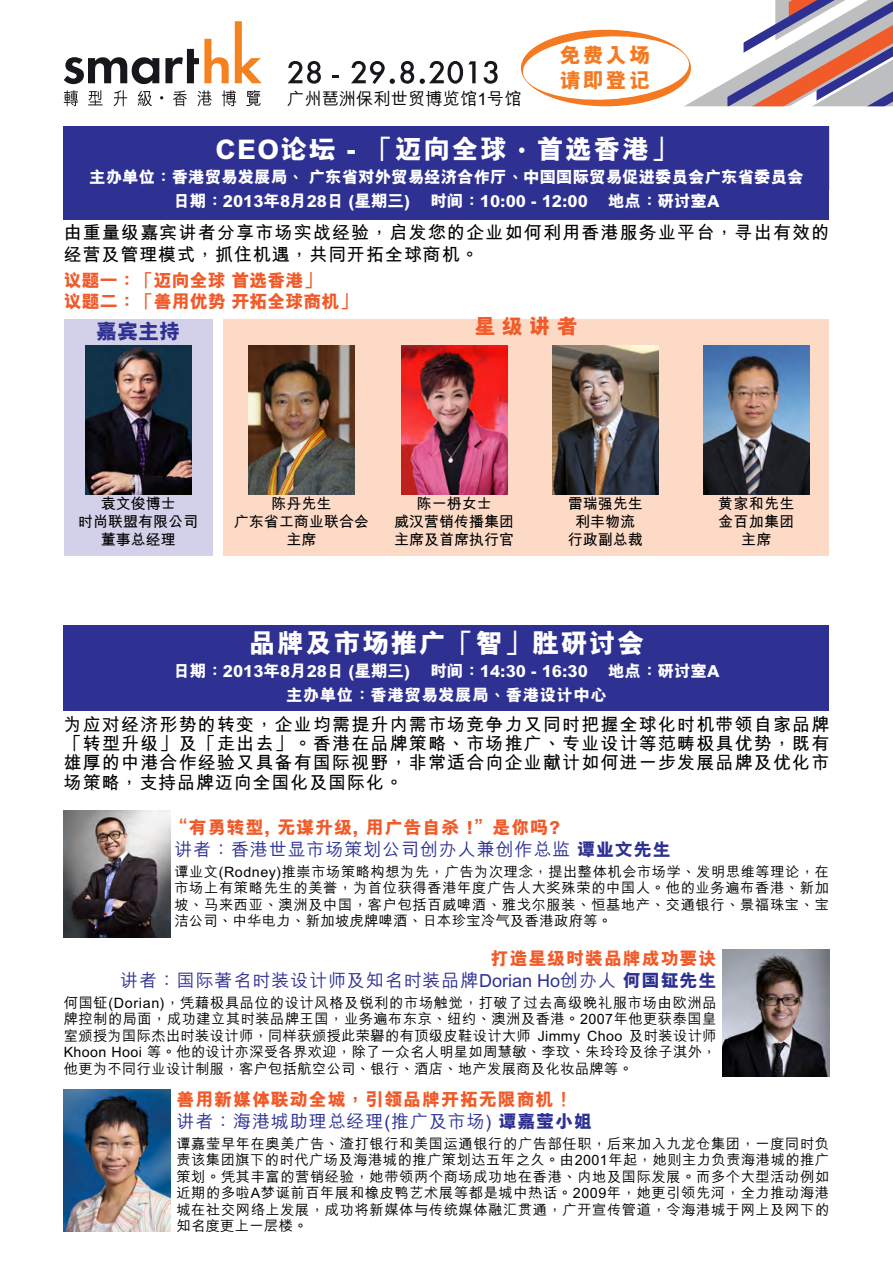
<style>
.page{position:relative;width:893px;height:1263px;background:#fff}
.page>*{position:absolute;margin:0;border:0;box-sizing:border-box;transform-origin:0 0}
.t1{font:800 27px "M Hei HKS";letter-spacing:.05em;color:#fff}
.t2{font:800 21px/25.2px "M Hei HKS";letter-spacing:.1em;color:#f47920}
.t3{font:800 21px "M Hei HKS";color:#2e3092}
.t4{font:800 21px "M Hei HKS";color:#f15a29}
.t5{font:700 18px/19.5px "M Hei HKS";letter-spacing:.065em;color:#000}
.t6{font:800 18px/21.6px "M Hei HKS";letter-spacing:.05em;color:#f15a29}
.t7{font:500 18px/21.6px "M Hei HKS";letter-spacing:.05em;color:#2e3092;text-align:right}
.t8{font:800 18px/21.6px "M Hei HKS";color:#f15a29}
.t9{font:500 17.1px "M Hei HKS";letter-spacing:.01em;color:#000}
.t10{font:800 16.5px/24px "M Hei HKS";color:#fff;text-align:center}
.t11{font:700 15px/18px "M Hei HKS";color:#000;text-align:center}
.t12{font:700 15px/18px "M Hei HKS";letter-spacing:.025em;color:#000;text-align:center}
.t13{font:500 14.25px/16.5px "M Hei HKS";letter-spacing:.025em;color:#000;text-align:justify}
.s1{font-family:"Ming Li U";font-weight:400}
.s2{font-family:"M Hei HK"}
.s3{font-weight:500;color:#2e3092}
.s4{color:#2e3092}
.s5{font-weight:800;color:#f15a29}
.s6{font-weight:800}
</style>
<div class="page">
<svg style="left:64px;top:57px;width:95px;height:27px"></svg>
<svg style="left:165px;top:39px;width:64px;height:44px"></svg>
<svg style="left:235px;top:21px;width:27px;height:62px"></svg>
<svg style="left:114px;top:90px;width:13px;height:16px"></svg>
<svg style="left:138px;top:91px;width:14px;height:15px"></svg>
<svg style="left:64px;top:90px;width:14px;height:16px"></svg>
<svg style="left:88px;top:90px;width:15px;height:15px"></svg>
<svg style="left:173px;top:90px;width:14px;height:16px"></svg>
<svg style="left:197px;top:90px;width:15px;height:16px"></svg>
<svg style="left:222px;top:90px;width:14px;height:16px"></svg>
<svg style="left:246px;top:90px;width:15px;height:16px"></svg>
<svg style="left:288px;top:61px;width:33px;height:23px"></svg>
<svg style="left:332px;top:75px;width:6px;height:3px"></svg>
<svg style="left:351px;top:61px;width:63px;height:23px"></svg>
<svg style="left:420px;top:61px;width:56px;height:23px"></svg>
<svg style="left:484px;top:61px;width:14px;height:23px"></svg>
<svg style="left:521px;top:0;width:372px;height:106px"></svg>
<div style="left:64px;top:126px;width:765px;height:94px;background:#2e3092"></div>
<div style="left:64px;top:319px;width:149px;height:236px;background:#d3d1e9"></div>
<div style="left:223px;top:319px;width:606px;height:236px;background:#fddac6"></div>
<img style="left:401px;top:346px;width:106px;height:148px">
<img style="left:703px;top:346px;width:106px;height:148px">
<img style="left:85px;top:346px;width:106px;height:148px">
<img style="left:552px;top:346px;width:106px;height:148px">
<img style="left:248px;top:346px;width:107px;height:148px">
<div style="left:64px;top:625px;width:765px;height:85px;background:#2e3092"></div>
<img style="left:64px;top:810px;width:106px;height:128px">
<img style="left:723px;top:949px;width:106px;height:128px">
<img style="left:64px;top:1090px;width:106px;height:141px">
<p class="t9" style="left:287px;top:86px;width:236px">廣州琶洲保利世貿博覽館1號館</p>
<h2 class="t2" style="left:560px;top:43px;width:92px">免費入場請即登記</h2>
<h1 class="t1" style="left:216px;top:131px;width:463px">CEO論壇 - 「邁向全球<span class="s1">‧</span>首選香港」</h1>
<p class="t10" style="left:89px;top:165px;width:716px">主辦單位：香港貿易發展局、 廣東省對外貿易經濟合作廳、中國國際貿易促進委員會廣東省委員會日期：2013年8月28日 (星期三) 時間：10:00 - 12:00 地點：研討室A</p>
<p class="t5" style="left:64px;top:221px;width:767px;line-height:21.6px">由重量級嘉賓講者分享市場實戰經驗，啟發您的企業如何利用香港服務業平台，尋出有效的經營及管理模式，抓住機遇，共同開拓全球商機。</p>
<p class="t8" style="left:64px;top:269px;width:295px">議題一：「邁向全球 首選香港」<br>議題二：「善用優勢 開拓全球商機」</p>
<h2 class="t3" style="left:96px;top:318px;width:85px">嘉賓主持</h2>
<h2 class="t4" style="left:474px;top:312px;width:105px">星 級 講 者</h2>
<p class="t11" style="left:78px;top:493px;width:122px">袁文俊博士<br>時尚聯盟有限公司董事總經理</p>
<p class="t11" style="left:234px;top:493px;width:136px">陳丹先生<br>廣東省工商業聯合會主席</p>
<p class="t11" style="left:394px;top:493px;width:121px">陳一<span class="s2">枬</span>女士<br>威漢營銷傳播集團主席及首席執行官</p>
<p class="t12" style="left:718px;top:493px;width:78px">黃家和先生金百加集團主席</p>
<p class="t11" style="left:568px;top:493px;width:76px">雷瑞強先生利豐物流行政副總裁</p>
<h1 class="t1" style="left:249px;top:625px;width:397px">品牌及市場推廣「智」勝研討會</h1>
<p class="t10" style="left:173px;top:659px;width:548px">日期：2013年8月28日 (星期三) 時間：14:30 - 16:30 地點：研討室A主辦單位：香港貿易發展局、香港設計中心</p>
<p class="t5" style="left:64px;top:713px;width:767px;text-align:justify">為應對經濟形勢的轉變，企業均需提升內需市場競爭力又同時把握全球化時機帶領自家品牌「轉型升級」及「走出去」。香港在品牌策略、市場推廣、專業設計等範疇極具優勢，既有雄厚的中港合作經驗又具備有國際視野，非常適合向企業獻計如何進一步發展品牌及優化市場策略，支持品牌邁向全國化及國際化。</p>
<p class="t6" style="left:170px;top:817px;width:502px">“有勇轉型, 無謀升級, 用廣告自殺 !”是你嗎?<br><span class="s3">講者：香港世顯市場策劃公司創辦人兼創作總監</span> <span class="s4">譚業文先生</span></p>
<p class="t13" style="left:174px;top:862px;width:656px">譚業文(Rodney)推崇市場策略構想為先，廣告為次理念，提出整體機會市場學、發明思維等理論，在市場上有策略先生的美譽，為首位獲得香港年度廣告人大獎殊榮的中國人。他的業務遍佈香港、新加坡、馬來西亞、澳洲及中國，客戶包括百威啤酒、雅戈爾服裝、恒基地產、交通銀行、景福珠寶、寶潔公司、中華電力、新加坡虎牌啤酒、日本珍寶冷氣及香港政府等。</p>
<p class="t7" style="left:120px;top:947px;width:598px"><span class="s5">打造星級時裝品牌成功要訣<br></span>講者：國際著名時裝設計師及知名時裝品牌Dorian Ho創辦人 <span class="s6">何國鉦先生</span></p>
<p class="t13" style="left:64px;top:993px;width:654px">何國鉦(Dorian)，憑藉極具品位的設計風格及銳利的市場觸覺，打破了過去高級晚禮服市場由歐洲品牌控制的局面，成功建立其時裝品牌王國，業務遍佈東京、紐約、澳洲及香港。2007年他更獲泰國皇室頒授為國際傑出時裝設計師，同樣獲頒授此榮礜的有頂級皮鞋設計大師 Jimmy Choo 及時裝設計師Khoon Hooi 等。他的設計亦深受各界歡迎，除了一眾名人明星如周慧敏、李玟、朱玲玲及徐子淇外，他更為不同行業設計制服，客戶包括航空公司、銀行、酒店、地產發展商及化妝品牌等。</p>
<p class="t6" style="left:176px;top:1089px;width:417px">善用新媒體聯動全城，引領品牌開拓無限商機！<span class="s3">講者：海港城助理總經理(推廣及市場)</span> <span class="s4">譚嘉瑩小姐</span></p>
<p class="t13" style="left:176px;top:1134px;width:654px">譚嘉瑩早年在奧美廣告、渣打銀行和美國運通銀行的廣告部任職，後來加入九龍倉集團，一度同時負責該集團旗下的時代廣場及海港城的推廣策劃達五年之久。由2001年起，她則主力負責海港城的推廣策劃。憑其豐富的營銷經驗，她帶領兩個商場成功地在香港、內地及國際發展。而多個大型活動例如近期的多啦A夢誕前百年展和橡皮鴨藝術展等都是城中熱話。2009年，她更引領先河，全力推動海港城在社交網絡上發展，成功將新媒體與傳統媒體融匯貫通，廣開宣傳管道，令海港城於網上及網下的知名度更上一層樓。</p>
</div>
